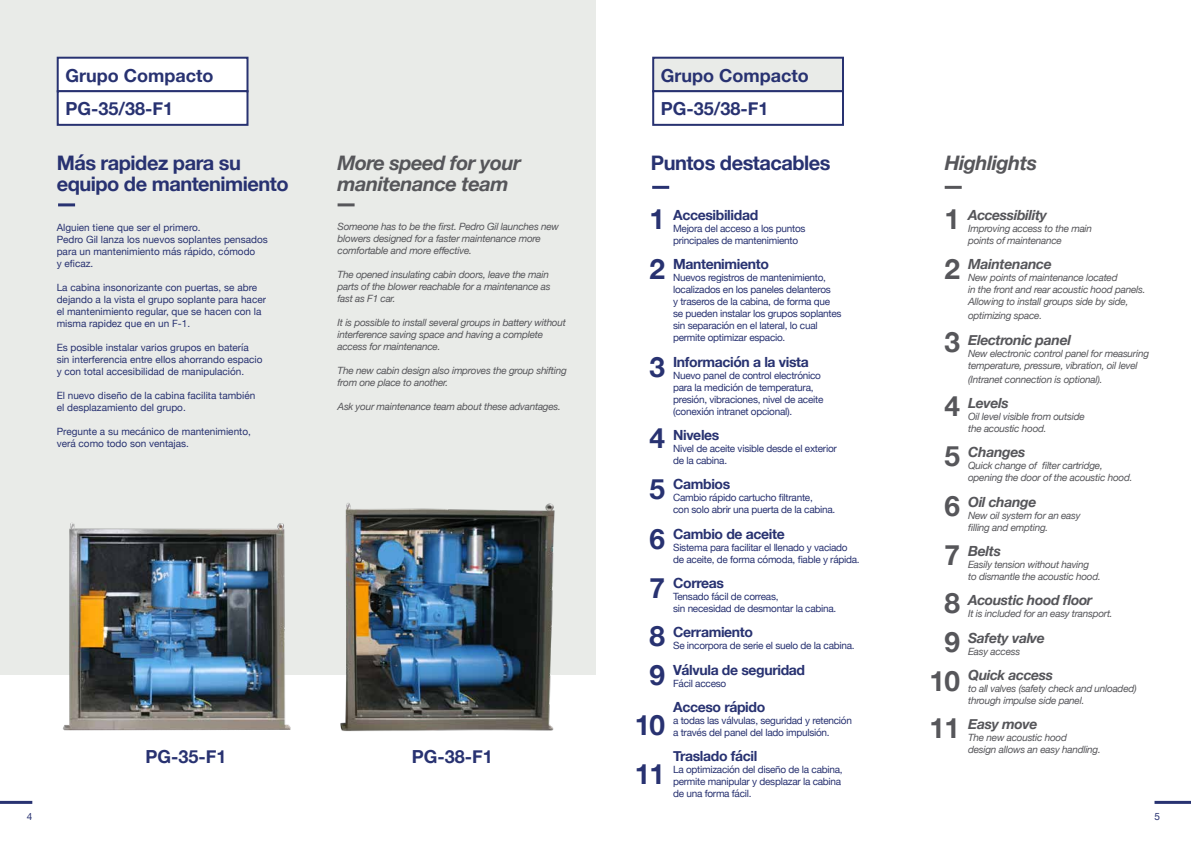
<style>
.page{position:relative;width:1191px;height:842px;background:#fff}
.page>*{position:absolute;margin:0;border:0;box-sizing:border-box;transform-origin:0 0}
.t1{font:700 28px/49.3px "Helvetica Neue";color:#283271}
.t2{font:700 28px/49px "Helvetica Neue";color:#56565a}
.t3{font:700 20px/21px "Helvetica Neue";letter-spacing:-.025em;color:#283271}
.t4{font:italic 700 20px/21px "Helvetica Neue";letter-spacing:-.025em;color:#56565a}
.t5{font:700 18px "Helvetica Neue";color:#283271}
.t6{font:700 14px "Helvetica Neue";letter-spacing:-.025em;color:#283271}
.t7{font:italic 700 14px "Helvetica Neue";letter-spacing:-.025em;color:#56565a}
.t8{font:italic 10px/12px "Helvetica Neue";letter-spacing:-.025em;color:#56565a}
.t9{font:10px/12px "Helvetica Neue";letter-spacing:-.025em;color:#283271}
.t10{font:10px/12px "Helvetica Neue";color:#283271}
</style>
<div class="page">
<hr style="left:1154px;top:801px;width:37px;height:3px;background:#283271">
<hr style="left:0;top:801px;width:32px;height:3px;background:#283271">
<div style="left:0;top:0;width:595px;height:674px;background:#e9ebe8"></div>
<hr style="left:58px;top:203px;width:17px;height:3px;background:#283271">
<hr style="left:337px;top:203px;width:17px;height:3px;background:#56565a">
<div style="left:57px;top:57px;width:191px;height:35px;background:#fff;border:2px solid #283271"></div>
<div style="left:652px;top:57px;width:192px;height:35px;background:#e9ebe8;border:2px solid #283271"></div>
<div style="left:57px;top:90px;width:191px;height:36px;background:#fff;border:2px solid #283271"></div>
<div style="left:652px;top:90px;width:192px;height:36px;background:#fff;border:2px solid #283271"></div>
<hr style="left:652px;top:186px;width:17px;height:3px;background:#283271">
<hr style="left:944px;top:186px;width:17px;height:3px;background:#56565a">
<img style="left:51px;top:523px;width:250px;height:208px">
<img style="left:301px;top:483px;width:295px;height:248px">
<h3 class="t5" style="left:65px;top:61px;width:149px">Grupo Compacto</h3>
<h3 class="t5" style="left:661px;top:61px;width:149px">Grupo Compacto</h3>
<h3 class="t5" style="left:65px;top:95px;width:109px">PG-35/38-F1</h3>
<h3 class="t5" style="left:661px;top:95px;width:109px">PG-35/38-F1</h3>
<h2 class="t3" style="left:651px;top:153px;width:181px">Puntos destacables</h2>
<h2 class="t3" style="left:57px;top:153px;width:233px">Más rapidez para su equipo de mantenimiento</h2>
<p class="t10" style="left:57px;top:222px;width:213px">Alguien tiene que ser el primero.<br>Pedro Gil lanza los nuevos soplantes pensados para un mantenimiento más rápido, cómodo<br>y eficaz.</p>
<p class="t10" style="left:57px;top:282px;width:211px">La cabina insonorizante con puertas, se abre dejando a la vista el grupo soplante para hacer el mantenimiento regular, que se hacen con la misma rapidez que en un F-1.</p>
<p class="t10" style="left:57px;top:342px;width:207px">Es posible instalar varios grupos en batería sin interferencia entre ellos ahorrando espacio y con total accesibilidad de manipulación.</p>
<p class="t10" style="left:57px;top:390px;width:200px">El nuevo diseño de la cabina facilita también el desplazamiento del grupo.</p>
<p class="t10" style="left:57px;top:426px;width:196px">Pregunte a su mecánico de mantenimiento, verá como todo son ventajas.</p>
<h2 class="t4" style="left:337px;top:153px;width:185px">More speed for your manitenance team</h2>
<p class="t8" style="left:337px;top:221px;width:223px">Someone has to be the first. Pedro Gil launches new blowers designed for a faster maintenance more comfortable and more effective.</p>
<p class="t8" style="left:337px;top:269px;width:214px">The opened insulating cabin doors, leave the main parts of the blower reachable for a maintenance as fast as F1 car.</p>
<p class="t8" style="left:337px;top:317px;width:230px">It is possible to install several groups in battery without interference saving space and having a complete access for maintenance.</p>
<p class="t8" style="left:337px;top:365px;width:231px">The new cabin design also improves the group shifting from one place to another.</p>
<p class="t8" style="left:337px;top:401px;width:225px">Ask your maintenance team about these advantages.</p>
<h1 class="t1" style="left:649px;top:195px;width:17px;line-height:50px">1<br>2</h1>
<h3 class="t6" style="left:673px;top:204px;width:87px">Accesibilidad</h3>
<p class="t9" style="left:673px;top:223px;width:134px">Mejora del acceso a los puntos principales de mantenimiento</p>
<h3 class="t6" style="left:673px;top:253px;width:97px">Mantenimiento</h3>
<p class="t9" style="left:673px;top:272px;width:170px">Nuevos registros de mantenimiento, localizados en los paneles delanteros<br>y traseros de la cabina, de forma que se pueden instalar los grupos soplantes sin separación en el lateral, lo cual permite optimizar espacio.</p>
<h3 class="t6" style="left:673px;top:351px;width:137px">Información a la vista</h3>
<p class="t9" style="left:673px;top:370px;width:152px">Nuevo panel de control electrónico para la medición de temperatura, presión, vibraciones, nivel de aceite (conexión intranet opcional).</p>
<h3 class="t6" style="left:673px;top:424px;width:48px">Niveles</h3>
<p class="t9" style="left:673px;top:443px;width:165px">Nivel de aceite visible desde el exterior de la cabina.</p>
<h3 class="t6" style="left:673px;top:473px;width:59px">Cambios</h3>
<p class="t9" style="left:673px;top:492px;width:164px">Cambio rápido cartucho filtrante,<br>con solo abrir una puerta de la cabina.</p>
<h3 class="t6" style="left:673px;top:523px;width:113px">Cambio de aceite</h3>
<p class="t9" style="left:673px;top:542px;width:188px">Sistema para facilitar el llenado y vaciado de aceite, de forma cómoda, fiable y rápida.</p>
<h3 class="t6" style="left:673px;top:572px;width:53px">Correas</h3>
<p class="t9" style="left:673px;top:591px;width:165px">Tensado fácil de correas,<br>sin necesidad de desmontar la cabina.</p>
<h3 class="t6" style="left:673px;top:621px;width:81px">Cerramiento</h3>
<p class="t9" style="left:673px;top:640px;width:183px">Se incorpora de serie el suelo de la cabina.</p>
<h3 class="t6" style="left:673px;top:659px;width:134px">Válvula de seguridad</h3>
<p class="t9" style="left:673px;top:678px;width:55px">Fácil acceso</p>
<h3 class="t6" style="left:673px;top:696px;width:94px">Acceso rápido</h3>
<p class="t9" style="left:673px;top:715px;width:180px">a todas las válvulas, seguridad y retención a través del panel del lado impulsión.</p>
<h3 class="t6" style="left:673px;top:745px;width:86px">Traslado fácil</h3>
<p class="t9" style="left:673px;top:764px;width:171px">La optimización del diseño de la cabina, permite manipular y desplazar la cabina de una forma fácil.</p>
<h1 class="t1" style="left:649px;top:344px;width:17px">3</h1>
<h1 class="t1" style="left:649px;top:415px;width:17px;text-align:justify">4<br>5<br>6<br>7<br>8</h1>
<h1 class="t1" style="left:634px;top:650px;width:32px;text-align:center">9<br>10<br>11</h1>
<h3 class="t5" style="left:145px;top:742px;width:83px">PG-35-F1</h3>
<h3 class="t5" style="left:412px;top:742px;width:83px">PG-38-F1</h3>
<h2 class="t4" style="left:944px;top:153px;width:94px">Highlights</h2>
<h3 class="t7" style="left:968px;top:204px;width:81px">Accessibility</h3>
<p class="t8" style="left:968px;top:223px;width:126px">Improving access to the main points of maintenance</p>
<h3 class="t7" style="left:968px;top:253px;width:85px">Maintenance</h3>
<p class="t8" style="left:968px;top:272px;width:179px">New points of maintenance located<br>in the front and rear acoustic hood panels.<br>Allowing to install groups side by side,</p>
<p class="t8" style="left:968px;top:310px;width:75px">optimizing space.</p>
<h3 class="t7" style="left:968px;top:329px;width:104px">Electronic panel</h3>
<p class="t8" style="left:968px;top:348px;width:182px">New electronic control panel for measuring temperature, pressure, vibration, oil level</p>
<p class="t8" style="left:968px;top:374px;width:136px">(Intranet connection is optional).</p>
<h3 class="t7" style="left:968px;top:392px;width:42px">Levels</h3>
<p class="t8" style="left:968px;top:411px;width:118px">Oil level visible from outside the acoustic hood.</p>
<h3 class="t7" style="left:968px;top:441px;width:59px">Changes</h3>
<p class="t8" style="left:968px;top:460px;width:166px">Quick change of filter cartridge, opening the door of the acoustic hood.</p>
<h3 class="t7" style="left:968px;top:491px;width:70px">Oil change</h3>
<p class="t8" style="left:968px;top:510px;width:114px">New oil system for an easy filling and empting.</p>
<h3 class="t7" style="left:968px;top:540px;width:34px">Belts</h3>
<p class="t8" style="left:968px;top:559px;width:134px">Easily tension without having<br>to dismantle the acoustic hood.</p>
<h3 class="t7" style="left:968px;top:589px;width:126px">Acoustic hood floor</h3>
<p class="t8" style="left:968px;top:608px;width:146px">It is included for an easy transport.</p>
<h3 class="t7" style="left:968px;top:627px;width:78px">Safety valve</h3>
<p class="t8" style="left:968px;top:646px;width:54px">Easy access</p>
<h3 class="t7" style="left:968px;top:664px;width:86px">Quick access</h3>
<p class="t8" style="left:968px;top:683px;width:170px">to all valves (safety check and unloaded) through impulse side panel.</p>
<h3 class="t7" style="left:968px;top:713px;width:71px">Easy move</h3>
<p class="t8" style="left:968px;top:732px;width:134px">The new acoustic hood<br>design allows an easy handling.</p>
<h1 class="t2" style="left:944px;top:195px;width:17px;line-height:50px">1<br>2</h1>
<h1 class="t2" style="left:944px;top:319px;width:17px">3</h1>
<h1 class="t2" style="left:944px;top:383px;width:17px;text-align:justify">4<br>5<br>6<br>7<br>8</h1>
<h1 class="t2" style="left:929px;top:623px;width:32px;line-height:39px;text-align:center">9<br>10</h1>
<h1 class="t2" style="left:929px;top:704px;width:32px">11</h1>
<p class="t9" style="left:27px;top:811px;width:7px">4</p>
<p class="t9" style="left:1154px;top:811px;width:7px">5</p>
</div>
